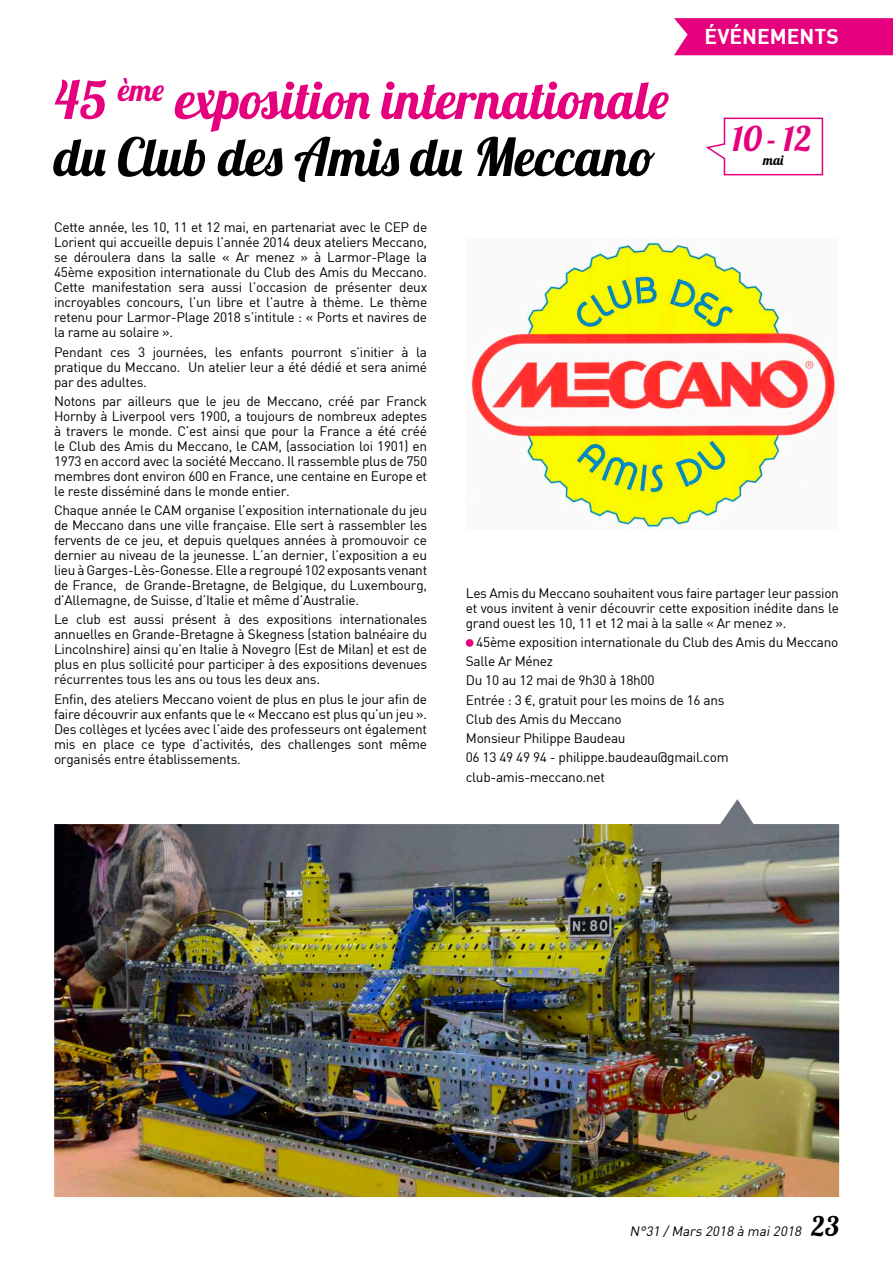
<style>
.page{position:relative;width:893px;height:1263px;background:#fff}
.page>*{position:absolute;margin:0;border:0;box-sizing:border-box;transform-origin:0 0}
.t1{font:52.5px/57px "Lobster 1.4";letter-spacing:.05em;color:#e5007d}
.t2{font:34.05px "Lobster 1.4";color:#e5007d}
.t3{font:21px "DIN Bold";color:#fff}
.t4{font:13.5px/15px "DIN";letter-spacing:-.02em;color:#000;text-align:justify}
.t5{font:italic 13.5px "DIN";color:#000}
.t6{font:13.5px "Lobster 1.4";color:#000}
.s1{color:#000}
.s2{font-family:"Avenir"}
.s3{font-family:"Lobster 1.4";font-style:normal;font-size:27px}
</style>
<div class="page">
<div style="left:674px;top:18px;width:219px;height:37px;background:#e5007d"></div>
<div style="left:466px;top:639px;width:7px;height:8px;background:#e5007d;border-radius:50%"></div>
<img style="left:466px;top:238px;width:372px;height:292px">
<svg style="left:705px;top:117px;width:119px;height:59px"></svg>
<img style="left:54px;top:799px;width:785px;height:398px">
<h1 class="t1" style="left:54px;top:71px;width:616px">45 <sup>ème</sup> exposition internationale <span class="s1">du Club des Amis du Meccano</span></h1>
<h3 class="t3" style="left:705px;top:23px;width:136px">ÉVÉNEMENTS</h3>
<h2 class="t2" style="left:732px;top:117px;width:81px">10-12</h2>
<p class="t6" style="left:763px;top:152px;width:22px">mai</p>
<p class="t4" style="left:54px;top:220px;width:375px">Cette année, les 10, 11 et 12 mai, en partenariat avec le CEP de Lorient qui accueille depuis l’année 2014 deux ateliers Meccano, se déroulera dans la salle « Ar menez » à Larmor-Plage la 45ème exposition internationale du Club des Amis du Meccano.<br>Cette manifestation sera aussi l’occasion de présenter deux incroyables concours, l’un libre et l’autre à thème. Le thème retenu pour Larmor-Plage 2018 s’intitule : « Ports et navires de la rame au solaire ».</p>
<p class="t4" style="left:54px;top:344px;width:375px">Pendant ces 3 journées, les enfants pourront s’initier à la pratique du Meccano. Un atelier leur a été dédié et sera animé par des adultes.</p>
<p class="t4" style="left:54px;top:393px;width:375px">Notons par ailleurs que le jeu de Meccano, créé par Franck Hornby à Liverpool vers 1900, a toujours de nombreux adeptes à travers le monde. C’est ainsi que pour la France a été créé le Club des Amis du Meccano, le CAM, (association loi 1901) en 1973 en accord avec la société Meccano. Il rassemble plus de 750 membres dont environ 600 en France, une centaine en Europe et le reste disséminé dans le monde entier.</p>
<p class="t4" style="left:54px;top:502px;width:375px">Chaque année le CAM organise l’exposition internationale du jeu de Meccano dans une ville française. Elle sert à rassembler les fervents de ce jeu, et depuis quelques années à promouvoir ce dernier au niveau de la jeunesse. L’an dernier, l’exposition a eu lieu à Garges-Lès-Gonesse. Elle a regroupé 102 exposants venant de France, de Grande-Bretagne, de Belgique, du Luxembourg, d’Allemagne, de Suisse, d’Italie et même d’Australie.</p>
<p class="t4" style="left:54px;top:612px;width:375px">Le club est aussi présent à des expositions internationales annuelles en Grande-Bretagne à Skegness (station balnéaire du Lincolnshire) ainsi qu’en Italie à Novegro (Est de Milan) et est de plus en plus sollicité pour participer à des expositions devenues récurrentes tous les ans ou tous les deux ans.</p>
<p class="t4" style="left:54px;top:691px;width:375px">Enfin, des ateliers Meccano voient de plus en plus le jour afin de faire découvrir aux enfants que le « Meccano est plus qu’un jeu ».<br>Des collèges et lycées avec l’aide des professeurs ont également mis en place ce type d’activités, des challenges sont même organisés entre établissements.</p>
<p class="t4" style="left:466px;top:585px;width:375px">Les Amis du Meccano souhaitent vous faire partager leur passion et vous invitent à venir découvrir cette exposition inédite dans le grand ouest les 10, 11 et 12 mai à la salle « Ar menez ».</p>
<p class="t4" style="left:466px;top:632px;width:374px;line-height:19.2px;text-align:left;text-indent:10px">45ème exposition internationale du Club des Amis du Meccano<br>Salle Ar Ménez<br>Du 10 au 12 mai de 9h30 à 18h00<br>Entrée : 3 <span class="s2">€</span>, gratuit pour les moins de 16 ans<br>Club des Amis du Meccano<br>Monsieur Philippe Baudeau<br>06 13 49 49 94 - philippe.baudeau@gmail.com club-amis-meccano.net</p>
<p class="t5" style="left:630px;top:1223px;width:211px">N°31 /Mars 2018 à mai2018 <span class="s3">23</span></p>
</div>
